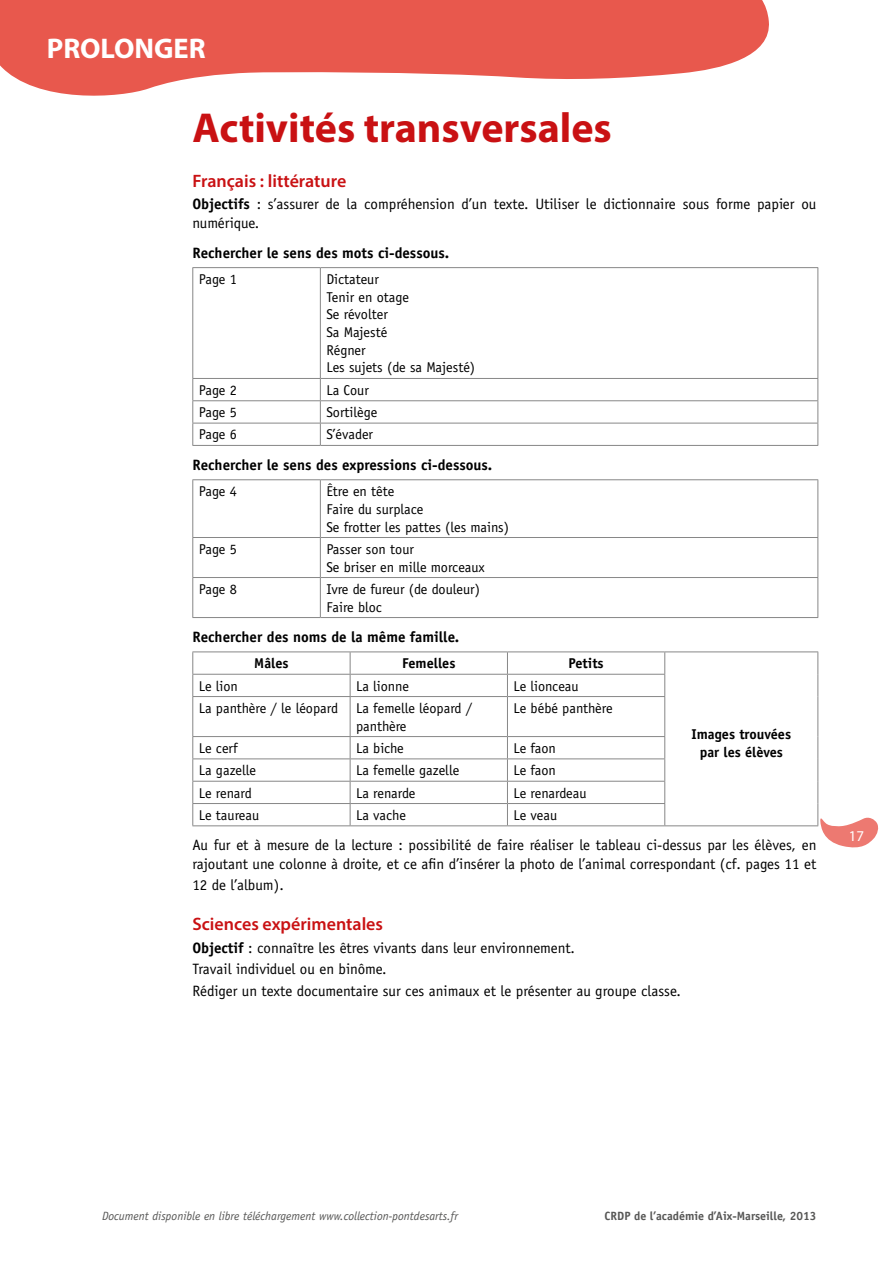
<style>
.page{position:relative;width:893px;height:1263px;background:#fff}
.page>*{position:absolute;margin:0;border:0;box-sizing:border-box;transform-origin:0 0}
.t1{font:700 42px "Myriad Pro";color:#c91113}
.t2{font:700 28.5px "Myriad Pro";color:#fff}
.t3{font:600 18px "Myriad Pro";color:#c91113}
.t4{font:15px/18.3px "Officina Sans Std";color:#000}
.t5{font:700 15px "Officina Sans Std";color:#000}
.t6{font:15px "Myriad Pro";color:#fff}
.t7{font:14.25px/17.7px "Officina Sans Std";color:#000}
.t8{font:700 14.25px/17.7px "Officina Sans Std";color:#000;text-align:center}
.t9{font:14.25px "Officina Sans Std";letter-spacing:-.02em;color:#000}
.t10{font:italic 12px "Officina Sans Std";color:#575756}
.t11{font:700 12px "Officina Sans Std";color:#575756}
.s1{font-weight:700}
</style>
<div class="page">
<svg style="left:0;top:0;width:769px;height:96px;fill:#e8584d"></svg>
<hr style="left:192px;top:267px;width:128px;height:1px;background:#878787">
<hr style="left:192px;top:268px;width:1px;height:110px;background:#878787">
<hr style="left:320px;top:267px;width:498px;height:1px;background:#878787">
<hr style="left:320px;top:268px;width:1px;height:110px;background:#878787">
<hr style="left:817px;top:268px;width:1px;height:110px;background:#878787">
<hr style="left:192px;top:378px;width:128px;height:1px;background:#878787">
<hr style="left:320px;top:378px;width:498px;height:1px;background:#878787">
<hr style="left:192px;top:400px;width:128px;height:1px;background:#878787">
<hr style="left:320px;top:400px;width:498px;height:1px;background:#878787">
<hr style="left:192px;top:423px;width:128px;height:1px;background:#878787">
<svg style="left:192px;top:379px;width:1px;height:66px"></svg>
<hr style="left:320px;top:423px;width:498px;height:1px;background:#878787">
<svg style="left:320px;top:379px;width:1px;height:66px"></svg>
<svg style="left:817px;top:379px;width:1px;height:66px"></svg>
<hr style="left:192px;top:445px;width:128px;height:1px;background:#878787">
<hr style="left:320px;top:445px;width:498px;height:1px;background:#878787">
<hr style="left:192px;top:479px;width:128px;height:1px;background:#878787">
<hr style="left:192px;top:480px;width:1px;height:57px;background:#878787">
<hr style="left:320px;top:479px;width:498px;height:1px;background:#878787">
<hr style="left:320px;top:480px;width:1px;height:57px;background:#878787">
<hr style="left:817px;top:480px;width:1px;height:57px;background:#878787">
<hr style="left:192px;top:537px;width:128px;height:1px;background:#878787">
<hr style="left:192px;top:538px;width:1px;height:39px;background:#878787">
<hr style="left:320px;top:537px;width:498px;height:1px;background:#878787">
<hr style="left:320px;top:538px;width:1px;height:39px;background:#878787">
<hr style="left:817px;top:538px;width:1px;height:39px;background:#878787">
<hr style="left:192px;top:577px;width:128px;height:1px;background:#878787">
<hr style="left:192px;top:578px;width:1px;height:39px;background:#878787">
<hr style="left:320px;top:577px;width:498px;height:1px;background:#878787">
<hr style="left:320px;top:578px;width:1px;height:39px;background:#878787">
<hr style="left:817px;top:578px;width:1px;height:39px;background:#878787">
<hr style="left:192px;top:617px;width:128px;height:1px;background:#878787">
<hr style="left:320px;top:617px;width:498px;height:1px;background:#878787">
<hr style="left:192px;top:651px;width:158px;height:1px;background:#878787">
<hr style="left:350px;top:651px;width:157px;height:1px;background:#878787">
<hr style="left:507px;top:651px;width:158px;height:1px;background:#878787">
<hr style="left:665px;top:651px;width:153px;height:1px;background:#878787">
<svg style="left:817px;top:652px;width:1px;height:44px"></svg>
<hr style="left:817px;top:696px;width:1px;height:40px;background:#878787">
<svg style="left:817px;top:736px;width:62px;height:112px"></svg>
<hr style="left:665px;top:825px;width:153px;height:1px;background:#878787">
<hr style="left:192px;top:674px;width:158px;height:1px;background:#878787">
<svg style="left:192px;top:652px;width:1px;height:44px"></svg>
<hr style="left:350px;top:674px;width:157px;height:1px;background:#878787">
<svg style="left:350px;top:652px;width:1px;height:44px"></svg>
<hr style="left:507px;top:674px;width:158px;height:1px;background:#878787">
<svg style="left:507px;top:652px;width:1px;height:44px"></svg>
<svg style="left:664px;top:652px;width:1px;height:44px"></svg>
<hr style="left:192px;top:696px;width:158px;height:1px;background:#878787">
<hr style="left:192px;top:697px;width:1px;height:39px;background:#878787">
<hr style="left:350px;top:696px;width:157px;height:1px;background:#878787">
<hr style="left:350px;top:697px;width:1px;height:39px;background:#878787">
<hr style="left:507px;top:696px;width:158px;height:1px;background:#878787">
<hr style="left:507px;top:697px;width:1px;height:39px;background:#878787">
<hr style="left:664px;top:697px;width:1px;height:39px;background:#878787">
<hr style="left:192px;top:736px;width:158px;height:1px;background:#878787">
<hr style="left:350px;top:736px;width:157px;height:1px;background:#878787">
<hr style="left:507px;top:736px;width:158px;height:1px;background:#878787">
<hr style="left:192px;top:758px;width:158px;height:1px;background:#878787">
<hr style="left:350px;top:758px;width:157px;height:1px;background:#878787">
<hr style="left:507px;top:758px;width:158px;height:1px;background:#878787">
<hr style="left:192px;top:781px;width:158px;height:1px;background:#878787">
<hr style="left:350px;top:781px;width:157px;height:1px;background:#878787">
<hr style="left:507px;top:781px;width:158px;height:1px;background:#878787">
<hr style="left:192px;top:803px;width:158px;height:1px;background:#878787">
<svg style="left:192px;top:737px;width:1px;height:88px"></svg>
<hr style="left:350px;top:803px;width:157px;height:1px;background:#878787">
<svg style="left:350px;top:737px;width:1px;height:88px"></svg>
<hr style="left:507px;top:803px;width:158px;height:1px;background:#878787">
<svg style="left:507px;top:737px;width:1px;height:88px"></svg>
<svg style="left:664px;top:737px;width:1px;height:88px"></svg>
<hr style="left:192px;top:825px;width:158px;height:1px;background:#878787">
<hr style="left:350px;top:825px;width:157px;height:1px;background:#878787">
<hr style="left:507px;top:825px;width:158px;height:1px;background:#878787">
<h2 class="t2" style="left:47px;top:30px;width:160px">PROLONGER</h2>
<h1 class="t1" style="left:192px;top:101px;width:421px">Activités transversales</h1>
<p class="t3" style="left:192px;top:169px;width:155px">Français : littérature</p>
<p class="t4" style="left:192px;top:195px;width:625px"><span class="s1">Objectifs</span> : s’assurer de la compréhension d’un texte. Utiliser le dictionnaire sous forme papier ou numérique.</p>
<p class="t5" style="left:192px;top:243px;width:258px">Rechercher le sens des mots ci-dessous.</p>
<p class="t7" style="left:199px;top:270px;width:40px">Page 1</p>
<p class="t7" style="left:326px;top:270px;width:150px">Dictateur<br>Tenir en otage<br>Se révolter<br>Sa Majesté<br>Régner<br>Les sujets (de sa Majesté)</p>
<p class="t7" style="left:199px;top:381px;width:40px">Page 2</p>
<p class="t7" style="left:326px;top:381px;width:44px">La Cour</p>
<p class="t7" style="left:199px;top:403px;width:40px">Page 5</p>
<p class="t7" style="left:326px;top:403px;width:52px">Sortilège</p>
<p class="t7" style="left:199px;top:426px;width:40px">Page 6</p>
<p class="t7" style="left:326px;top:426px;width:48px">S’évader</p>
<p class="t5" style="left:192px;top:455px;width:301px">Rechercher le sens des expressions ci-dessous.</p>
<p class="t7" style="left:199px;top:482px;width:40px">Page 4</p>
<p class="t7" style="left:326px;top:482px;width:184px">Être en tête<br>Faire du surplace<br>Se frotter les pattes (les mains)</p>
<p class="t7" style="left:199px;top:540px;width:40px">Page 5</p>
<p class="t7" style="left:326px;top:540px;width:160px">Passer son tour<br>Se briser en mille morceaux</p>
<p class="t7" style="left:199px;top:580px;width:40px">Page 8</p>
<p class="t7" style="left:326px;top:580px;width:155px">Ivre de fureur (de douleur)<br>Faire bloc</p>
<p class="t5" style="left:192px;top:628px;width:268px">Rechercher des noms de la même famille.</p>
<p class="t8" style="left:254px;top:654px;width:36px">Mâles</p>
<p class="t8" style="left:402px;top:654px;width:55px">Femelles</p>
<p class="t8" style="left:569px;top:654px;width:37px">Petits</p>
<p class="t7" style="left:199px;top:677px;width:41px">Le lion</p>
<p class="t7" style="left:356px;top:677px;width:54px">La lionne</p>
<p class="t7" style="left:513px;top:677px;width:67px">Le lionceau</p>
<p class="t7" style="left:199px;top:699px;width:141px">La panthère / le léopard</p>
<p class="t7" style="left:356px;top:699px;width:118px">La femelle léopard / panthère</p>
<p class="t7" style="left:513px;top:699px;width:101px">Le bébé panthère</p>
<p class="t7" style="left:199px;top:739px;width:40px">Le cerf</p>
<p class="t7" style="left:356px;top:739px;width:49px">La biche</p>
<p class="t7" style="left:513px;top:739px;width:44px">Le faon</p>
<p class="t7" style="left:199px;top:761px;width:59px">La gazelle</p>
<p class="t7" style="left:356px;top:761px;width:105px">La femelle gazelle</p>
<p class="t7" style="left:513px;top:761px;width:44px">Le faon</p>
<p class="t7" style="left:199px;top:784px;width:55px">Le renard</p>
<p class="t9" style="left:356px;top:784px;width:61px">La renarde</p>
<p class="t7" style="left:513px;top:784px;width:75px">Le renardeau</p>
<p class="t7" style="left:199px;top:806px;width:62px">Le taureau</p>
<p class="t7" style="left:356px;top:806px;width:51px">La vache</p>
<p class="t7" style="left:513px;top:806px;width:45px">Le veau</p>
<p class="t4" style="left:192px;top:836px;width:625px">Au fur et à mesure de la lecture : possibilité de faire réaliser le tableau ci-dessus par les élèves, en rajoutant une colonne à droite, et ce afin d’insérer la photo de l’animal correspondant (cf. pages 11 et</p>
<p class="t4" style="left:192px;top:876px;width:93px">12 de l’album).</p>
<p class="t3" style="left:192px;top:912px;width:192px">Sciences expérimentales</p>
<p class="t4" style="left:192px;top:936px;width:490px;line-height:21.8px"><span class="s1">Objectif</span> : connaître les êtres vivants dans leur environnement.<br>Travail individuel ou en binôme.<br>Rédiger un texte documentaire sur ces animaux et le présenter au groupe classe.</p>
<p class="t8" style="left:692px;top:725px;width:101px">Images trouvées par les élèves</p>
<p class="t6" style="left:849px;top:827px;width:17px">17</p>
<p class="t10" style="left:102px;top:1208px;width:357px">Document disponible en libre téléchargement www.collection-pontdesarts.fr</p>
<p class="t11" style="left:605px;top:1208px;width:213px">CRDP de l’académie d’Aix-Marseille, 2013</p>
</div>
